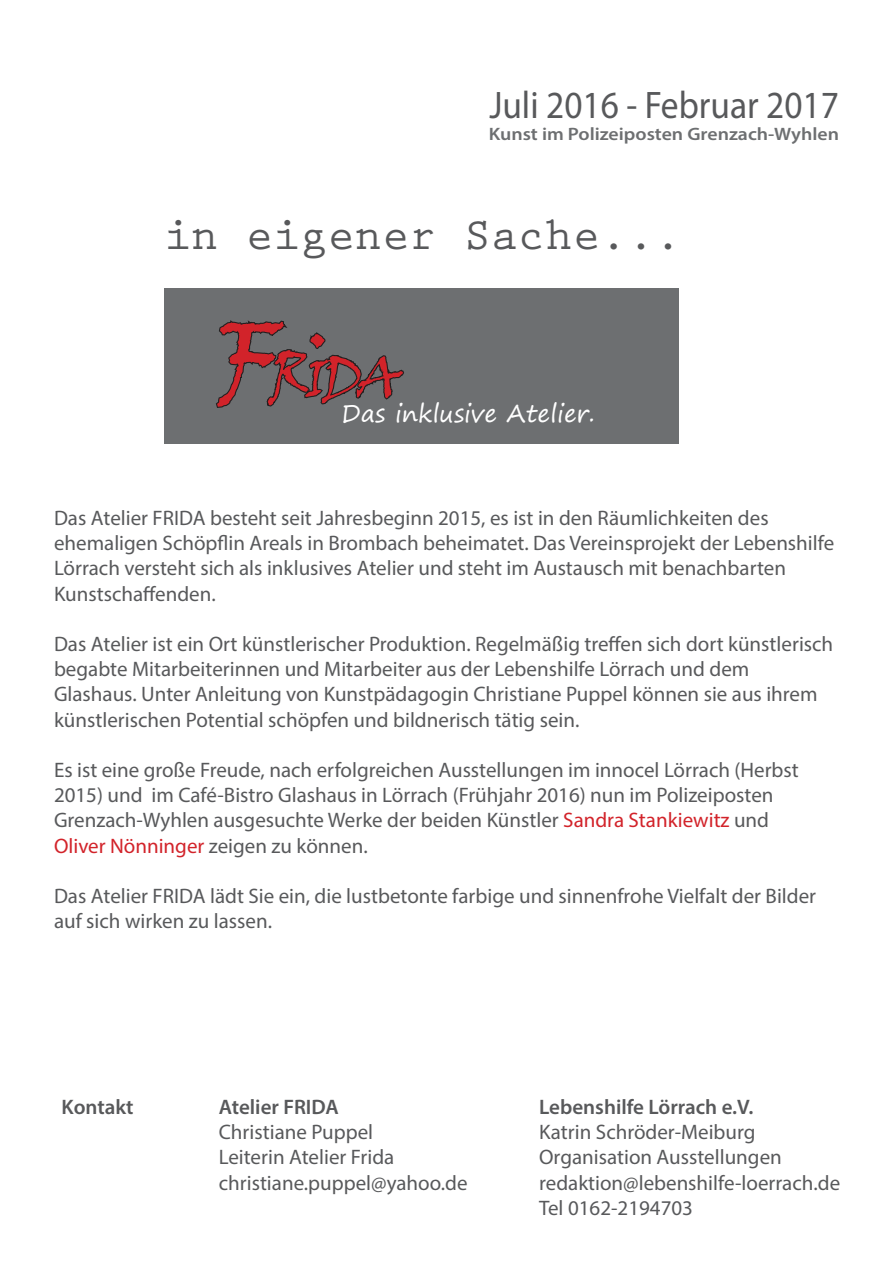
<style>
.page{position:relative;width:893px;height:1263px;background:#fff}
.page>*{position:absolute;margin:0;border:0;box-sizing:border-box;transform-origin:0 0}
.t1{font:79.2px "Viner Hand ITC";color:#d2232a}
.t2{font:52.8px "Viner Hand ITC";color:#d2232a}
.t3{font:700 45.45px "Prestige Elite Std";color:#58595b}
.t4{font:38.55px "Myriad Pro";color:#58595b;scale:.92 1}
.t5{font:24.15px "Segoe Print";color:#fff}
.t6{font:21px/25.2px "Myriad Pro";color:#58595b}
.t7{font:600 21px "Myriad Pro";color:#58595b}
.t8{font:600 18px "Myriad Pro";color:#6d6f71;scale:1.1 1}
.s1{font-size:110.1px}
.s2{font-size:60.6px}
.s3{color:#d2232a}
</style>
<div class="page">
<div style="left:164px;top:288px;width:515px;height:156px;background:#6d6f71"></div>
<svg style="left:216px;top:320px;width:188px;height:88px"></svg>
<h3 class="t4" style="left:489px;top:81px;width:382px">Juli 2016 - Februar 2017</h3>
<p class="t8" style="left:489px;top:122px;width:320px">Kunst im Polizeiposten Grenzach-Wyhlen</p>
<h3 class="t3" style="left:164px;top:210px;width:519px">in eigener Sache...</h3>
<h2 class="t2" style="left:214px;top:346px;width:187px"><span class="s1">F</span><span class="s2">R</span>IDA</h2>
<h1 class="t1" style="left:309px;top:270px;width:25px">.</h1>
<p class="t5" style="left:342px;top:392px;width:255px">Das inklusive Atelier.</p>
<p class="t6" style="left:54px;top:505px;width:782px">Das Atelier FRIDA besteht seit Jahresbeginn 2015, es ist in den Räumlichkeiten des ehemaligen Schöpflin Areals in Brombach beheimatet. Das Vereinsprojekt der Lebenshilfe Lörrach versteht sich als inklusives Atelier und steht im Austausch mit benachbarten Kunstschaffenden.</p>
<p class="t6" style="left:54px;top:631px;width:781px">Das Atelier ist ein Ort künstlerischer Produktion. Regelmäßig treffen sich dort künstlerisch begabte Mitarbeiterinnen und Mitarbeiter aus der Lebenshilfe Lörrach und dem Glashaus. Unter Anleitung von Kunstpädagogin Christiane Puppel können sie aus ihrem künstlerischen Potential schöpfen und bildnerisch tätig sein.</p>
<p class="t6" style="left:54px;top:757px;width:746px">Es ist eine große Freude, nach erfolgreichen Ausstellungen im innocel Lörrach (Herbst 2015) und im Café-Bistro Glashaus in Lörrach (Frühjahr 2016) nun im Polizeiposten Grenzach-Wyhlen ausgesuchte Werke der beiden Künstler <span class="s3">Sandra Stankiewitz</span> und <span class="s3">Oliver Nönninger</span> zeigen zu können.</p>
<p class="t6" style="left:54px;top:883px;width:764px">Das Atelier FRIDA lädt Sie ein, die lustbetonte farbige und sinnenfrohe Vielfalt der Bilder auf sich wirken zu lassen.</p>
<p class="t7" style="left:62px;top:1093px;width:73px">Kontakt</p>
<p class="t7" style="left:219px;top:1093px;width:122px">Atelier FRIDA</p>
<p class="t6" style="left:219px;top:1119px;width:250px">Christiane Puppel<br>Leiterin Atelier Frida christiane.puppel@yahoo.de</p>
<p class="t7" style="left:539px;top:1093px;width:216px">Lebenshilfe Lörrach e.V.</p>
<p class="t6" style="left:539px;top:1119px;width:302px">Katrin Schröder-Meiburg<br>Organisation Ausstellungen redaktion@lebenshilfe-loerrach.de<br>Tel 0162-2194703</p>
</div>
